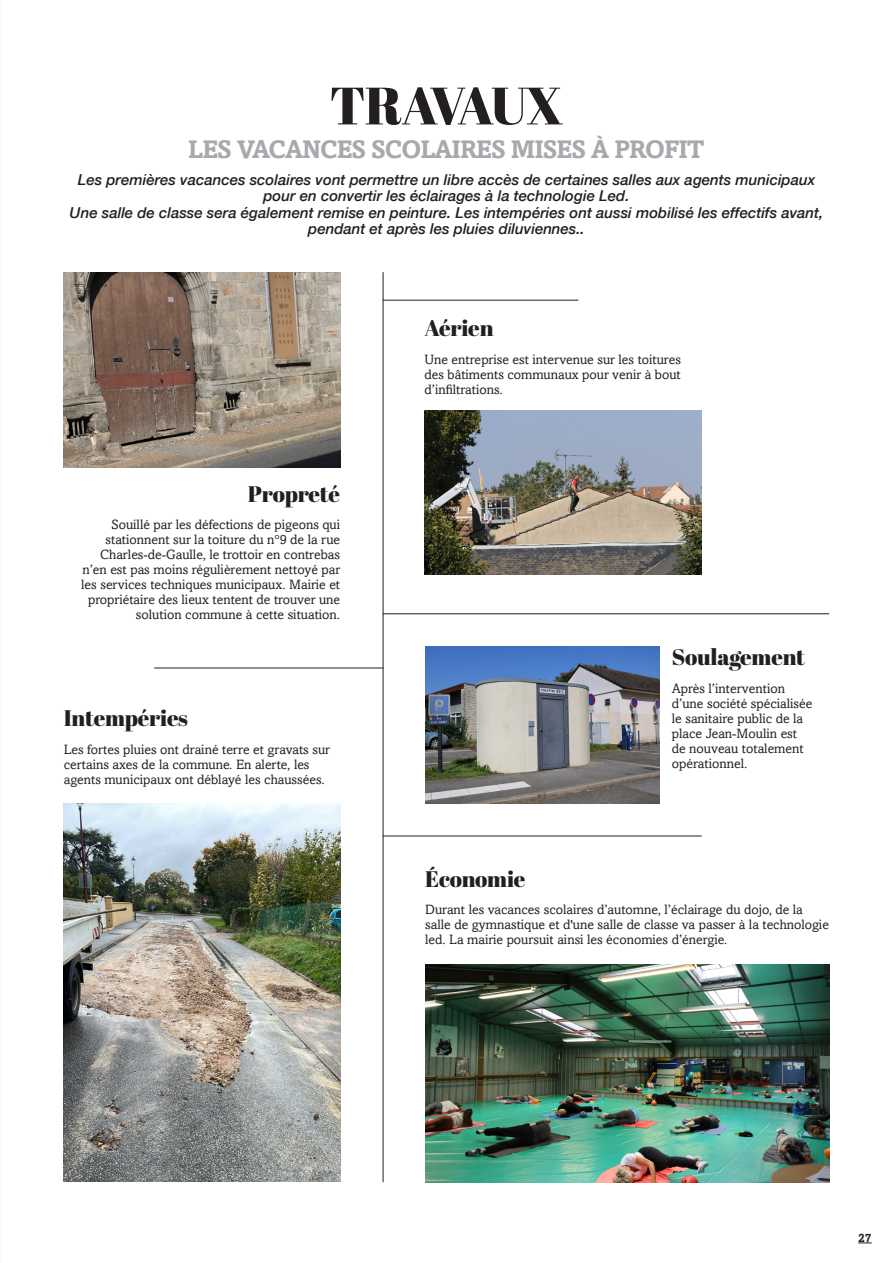
<style>
.page{position:relative;width:893px;height:1263px;background:#fff}
.page>*{position:absolute;margin:0;border:0;box-sizing:border-box;transform-origin:0 0}
.t1{font:52.5px "Abril Fatface";letter-spacing:-.04em;color:#231f20}
.t2{font:700 25.5px "Amasis";letter-spacing:-.04em;color:#a8a9ad}
.t3{font:22.5px "Abril Fatface";letter-spacing:-.01em;color:#231f20}
.t4{font:italic 500 15px/16.5px "Helvetica Neue";color:#231f20;text-align:center}
.t5{font:13.5px/15px "Amasis";color:#231f20}
.t6{font:700 12px "Amasis";color:#231f20}
</style>
<div class="page">
<svg style="left:858px;top:1242px;width:14px;height:1px"></svg>
<img style="left:425px;top:964px;width:404px;height:218px">
<hr style="left:383px;top:272px;width:1px;height:910px;background:#231f20">
<img style="left:425px;top:646px;width:234px;height:158px">
<hr style="left:383px;top:300px;width:195px;height:1px;background:#231f20">
<hr style="left:154px;top:668px;width:229px;height:1px;background:#231f20">
<hr style="left:383px;top:613px;width:446px;height:1px;background:#231f20">
<hr style="left:383px;top:836px;width:319px;height:1px;background:#231f20">
<img style="left:64px;top:804px;width:276px;height:377px">
<img style="left:64px;top:272px;width:276px;height:195px">
<img style="left:424px;top:410px;width:278px;height:164px">
<p class="t1" style="left:330px;top:69px;width:235px">TRAVAUX</p>
<p class="t2" style="left:188px;top:134px;width:518px">LES VACANCES SCOLAIRES MISES À PROFIT</p>
<p class="t4" style="left:78px;top:170px;width:739px">Les premières vacances scolaires vont permettre un libre accès de certaines salles aux agents municipaux pour en convertir les éclairages à la technologie Led.</p>
<p class="t4" style="left:70px;top:203px;width:755px">Une salle de classe sera également remise en peinture. Les intempéries ont aussi mobilisé les effectifs avant, pendant et après les pluies diluviennes..</p>
<p class="t3" style="left:248px;top:478px;width:94px">Propreté</p>
<p class="t5" style="left:81px;top:517px;width:260px;text-align:right">Souillé par les défections de pigeons qui stationnent sur la toiture du n°9 de la rue Charles-de-Gaulle, le trottoir en contrebas n’en est pas moins régulièrement nettoyé par les services techniques municipaux. Mairie et propriétaire des lieux tentent de trouver une solution commune à cette situation.</p>
<p class="t3" style="left:64px;top:702px;width:126px">Intempéries</p>
<p class="t5" style="left:64px;top:742px;width:268px">Les fortes pluies ont drainé terre et gravats sur certains axes de la commune. En alerte, les agents municipaux ont déblayé les chaussées.</p>
<p class="t3" style="left:424px;top:312px;width:71px">Aérien</p>
<p class="t5" style="left:424px;top:351px;width:258px;text-align:justify">Une entreprise est intervenue sur les toitures des bâtiments communaux pour venir à bout d’infiltrations.</p>
<p class="t3" style="left:672px;top:641px;width:135px">Soulagement</p>
<p class="t5" style="left:672px;top:681px;width:142px">Après l’intervention d’une société spécialisée le sanitaire public de la place Jean-Moulin est de nouveau totalement opérationnel.</p>
<p class="t3" style="left:425px;top:863px;width:102px">Économie</p>
<p class="t5" style="left:425px;top:902px;width:405px">Durant les vacances scolaires d’automne, l’éclairage du dojo, de la salle de gymnastique et d'une salle de classe va passer à la technologie led. La mairie poursuit ainsi les économies d’énergie.</p>
<p class="t6" style="left:858px;top:1230px;width:15px">27</p>
</div>
